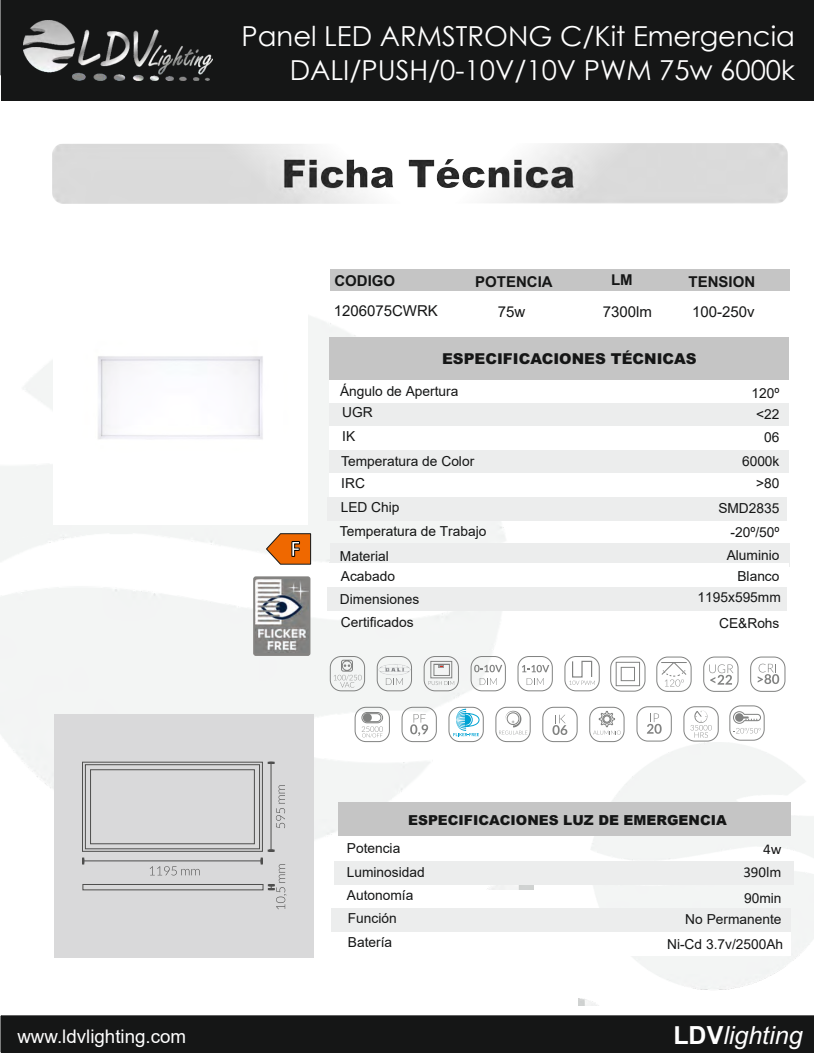
<style>
.page{position:relative;width:814px;height:1053px;background:#fff}
.page>*{position:absolute;margin:0;border:0;box-sizing:border-box;transform-origin:0 0}
.t1{font:27.5px/34.5px "Century Gothic";color:#fff;text-align:right}
.t2{font:italic 25px "Arial";color:#fff}
.t3{font:700 23.5px "Calibri";color:#fff;scale:.92 1}
.t4{font:18.75px "Arial";color:#fff}
.t5{font:15px "Arial";color:#151616}
.t6{font:900 15px "Arial";color:#151616}
.t7{font:700 15px "Arial";color:#151616}
.t8{font:15px "Calibri";color:#151616}
.t9{font:15px "Arial";color:#151616}
.t10{font:13.75px/25.4px "Arial";color:#151616}
.t11{font:900 13.75px "Arial";color:#151616}
.s1{font-style:inherit}
.s2{font-weight:700;font-style:normal}
</style>
<div class="page">
<img style="left:1px;top:498px;width:505px;height:123px">
<svg style="left:1px;top:100px;width:813px;height:398px"></svg>
<div style="left:304px;top:119px;width:488px;height:60px;background:#fff;border:1px solid #d9d9da;border-radius:11px"></div>
<div style="left:52px;top:119px;width:516px;height:60px;background:#fff;border:1px solid #d9d9da;border-radius:11px"></div>
<div style="left:330px;top:269px;width:459px;height:22px;background:#c5c5c5"></div>
<div style="left:330px;top:337px;width:459px;height:42px;background:#c5c5c5"></div>
<div style="left:329px;top:380px;width:459px;height:23px;background:#fff"></div>
<div style="left:330px;top:403px;width:459px;height:23px;background:#eceded"></div>
<div style="left:330px;top:449px;width:459px;height:23px;background:#eceded"></div>
<div style="left:328px;top:497px;width:459px;height:24px;background:#eceded"></div>
<div style="left:330px;top:543px;width:459px;height:24px;background:#eceded"></div>
<div style="left:330px;top:473px;width:459px;height:23px;background:#fff"></div>
<div style="left:330px;top:426px;width:459px;height:24px;background:#fff"></div>
<div style="left:1px;top:0;width:813px;height:100px;background:#151616"></div>
<img style="left:23px;top:21px;width:189px;height:59px">
<div style="left:1px;top:1015px;width:813px;height:37px;background:#151616"></div>
<div style="left:54px;top:714px;width:259px;height:243px;background:#d9d9da"></div>
<div style="left:329px;top:563px;width:459px;height:24px;background:#fff"></div>
<svg style="left:266px;top:533px;width:45px;height:31px"></svg>
<img style="left:52px;top:143px;width:735px;height:61px">
<div style="left:328px;top:587px;width:459px;height:24px;background:#eceded"></div>
<div style="left:253px;top:576px;width:57px;height:79px;background:#848381;border:1px solid #848381;border-radius:2px"></div>
<img style="left:255px;top:579px;width:53px;height:73px">
<div style="left:338px;top:802px;width:453px;height:33px;background:#c5c5c5"></div>
<div style="left:334px;top:861px;width:459px;height:23px;background:#eceded"></div>
<div style="left:331px;top:908px;width:460px;height:23px;background:#eceded"></div>
<svg style="left:729px;top:705px;width:35px;height:35px"></svg>
<svg style="left:647px;top:713px;width:14px;height:20px"></svg>
<div style="left:637px;top:706px;width:34px;height:35px;border:1px solid #818281;border-radius:11px"></div>
<div style="left:684px;top:706px;width:34px;height:35px;border:1px solid #818281;border-radius:11px"></div>
<svg style="left:690px;top:710px;width:22px;height:27px"></svg>
<div style="left:355px;top:707px;width:34px;height:34px;border:1px solid #818281;border-radius:11px"></div>
<svg style="left:361px;top:712px;width:22px;height:25px"></svg>
<div style="left:363px;top:713px;width:9px;height:8px;background:#818281;border-radius:50%"></div>
<svg style="left:410px;top:714px;width:18px;height:22px"></svg>
<div style="left:402px;top:707px;width:34px;height:34px;border:1px solid #818281;border-radius:11px"></div>
<svg style="left:589px;top:706px;width:35px;height:36px"></svg>
<svg style="left:448px;top:706px;width:36px;height:36px"></svg>
<svg style="left:552px;top:714px;width:15px;height:21px"></svg>
<div style="left:542px;top:707px;width:35px;height:34px;border:1px solid #818281;border-radius:11px"></div>
<svg style="left:656px;top:656px;width:35px;height:35px"></svg>
<svg style="left:757px;top:663px;width:22px;height:21px"></svg>
<div style="left:750px;top:656px;width:35px;height:35px;border:1px solid #818281;border-radius:11px"></div>
<svg style="left:709px;top:664px;width:24px;height:20px"></svg>
<div style="left:703px;top:656px;width:35px;height:35px;border:1px solid #818281;border-radius:11px"></div>
<svg style="left:377px;top:656px;width:35px;height:35px"></svg>
<img style="left:378px;top:660px;width:32px;height:18px">
<svg style="left:424px;top:656px;width:35px;height:35px"></svg>
<svg style="left:517px;top:656px;width:36px;height:35px"></svg>
<svg style="left:471px;top:656px;width:35px;height:35px"></svg>
<svg style="left:564px;top:656px;width:35px;height:35px"></svg>
<svg style="left:330px;top:656px;width:35px;height:35px"></svg>
<div style="left:496px;top:707px;width:34px;height:34px;border:1px solid #818281;border-radius:11px"></div>
<svg style="left:499px;top:710px;width:28px;height:24px"></svg>
<svg style="left:610px;top:656px;width:35px;height:35px"></svg>
<img style="left:54px;top:271px;width:253px;height:253px">
<div style="left:82px;top:761px;width:181px;height:90px;border:1px solid #4e4e4d"></div>
<div style="left:85px;top:764px;width:175px;height:85px;border:1px solid #4e4e4d"></div>
<div style="left:90px;top:769px;width:165px;height:75px;border:1px solid #4e4e4d"></div>
<hr style="left:82px;top:860px;width:181px;height:1px;background:#4e4e4d">
<svg style="left:150px;top:866px;width:50px;height:9px"></svg>
<hr style="left:271px;top:761px;width:1px;height:90px;background:#4e4e4d">
<svg style="left:276px;top:785px;width:9px;height:43px"></svg>
<svg style="left:269px;top:864px;width:18px;height:45px"></svg>
<div style="left:83px;top:884px;width:180px;height:6px;border:1px solid #4e4e4d"></div>
<h1 class="t1" style="left:241px;top:18px;width:555px">Panel LED ARMSTRONG C/Kit Emergencia<br>DALI/PUSH/0-10V/10V PWM 75w 6000k</h1>
<p class="t7" style="left:334px;top:275px;width:62px">CODIGO</p>
<p class="t7" style="left:475px;top:275px;width:79px">POTENCIA</p>
<p class="t7" style="left:611px;top:274px;width:23px">LM</p>
<p class="t7" style="left:688px;top:275px;width:68px">TENSION</p>
<p class="t5" style="left:334px;top:300px;width:106px">120<span class="s1">6075</span>CWRK</p>
<p class="t9" style="left:498px;top:301px;width:29px">75<span class="s1">w</span></p>
<p class="t5" style="left:602px;top:301px;width:51px"><span class="s1">73</span>00lm</p>
<p class="t5" style="left:692px;top:301px;width:64px">100-250v</p>
<p class="t6" style="left:442px;top:353px;width:256px">ESPECIFICACIONES TÉCNICAS</p>
<p class="t10" style="left:340px;top:378px;width:120px">Ángulo de Apertura</p>
<p class="t10" style="left:751px;top:380px;width:29px">120º</p>
<p class="t10" style="left:342px;top:399px;width:32px">UGR</p>
<p class="t10" style="left:756px;top:401px;width:25px">&lt;22</p>
<p class="t10" style="left:341px;top:423px;width:134px">IK<br>Temperatura de Color</p>
<p class="t10" style="left:341px;top:471px;width:25px">IRC</p>
<p class="t10" style="left:340px;top:518px;width:148px">Temperatura de Trabajo</p>
<p class="t10" style="left:341px;top:494px;width:60px">LED Chip</p>
<p class="t10" style="left:764px;top:425px;width:17px">06</p>
<p class="t10" style="left:742px;top:448px;width:39px">6000k</p>
<p class="t10" style="left:756px;top:470px;width:25px">&gt;80</p>
<p class="t10" style="left:730px;top:519px;width:51px">-20º/50º</p>
<p class="t10" style="left:718px;top:495px;width:63px">SMD2835</p>
<h3 class="t3" style="left:290px;top:532px;width:12px">F</h3>
<p class="t10" style="left:340px;top:543px;width:50px">Material</p>
<p class="t10" style="left:340px;top:587px;width:81px;line-height:23.2px">Dimensiones<br>Certificados</p>
<p class="t10" style="left:727px;top:542px;width:54px">Aluminio</p>
<p class="t10" style="left:341px;top:564px;width:56px">Acabado</p>
<p class="t10" style="left:737px;top:563px;width:44px">Blanco</p>
<p class="t10" style="left:697px;top:584px;width:85px;text-align:right">1195x<span class="s1">5</span>95mm<br>CE&amp;Rohs</p>
<p class="t11" style="left:408px;top:814px;width:320px">ESPECIFICACIONES LUZ DE EMERGENCIA</p>
<p class="t10" style="left:347px;top:835px;width:55px">Potencia</p>
<p class="t8" style="left:763px;top:838px;width:20px">4w</p>
<p class="t10" style="left:347px;top:858px;width:79px">Luminosidad</p>
<p class="t8" style="left:743px;top:862px;width:40px">390lm</p>
<p class="t10" style="left:347px;top:883px;width:68px;line-height:23.1px">Autonomía<br>Función</p>
<p class="t10" style="left:685px;top:886px;width:98px;line-height:21.8px;text-align:right">90min<br>No Permanente</p>
<p class="t10" style="left:348px;top:929px;width:46px">Batería</p>
<p class="t10" style="left:667px;top:931px;width:118px">Ni-Cd 3.7v/2500Ah</p>
<h3 class="t4" style="left:17px;top:1023px;width:170px">www.ldvlighting.com</h3>
<h2 class="t2" style="left:673px;top:1026px;width:131px"><span class="s2">LDV</span>lighting</h2>
</div>
